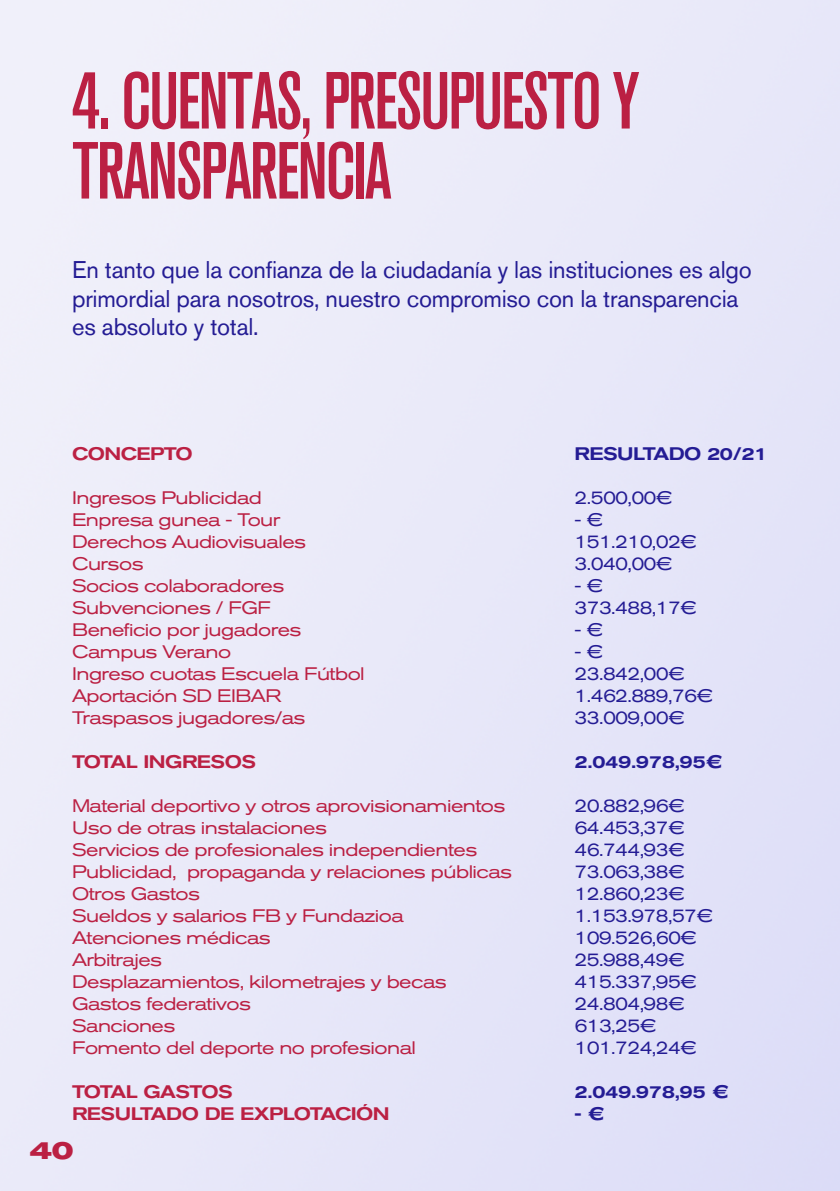
<style>
.page{position:relative;width:840px;height:1191px;background:#fff}
.page>*{position:absolute;margin:0;border:0;box-sizing:border-box;transform-origin:0 0}
.t1{font:500 condensed 80px/70px "Akzidenz Grotesk BQ";letter-spacing:-.025em;color:#bb2043}
.t2{font:24px/28.8px "Akzidenz Grotesk BQ";letter-spacing:-.01em;color:#241c94}
.t3{font:900 expanded 24px "GT America Trial";color:#bb2043}
.t4{font:expanded 18px "Akzidenz Grotesk BQ";letter-spacing:-.03em;color:#bb2043}
.t5{font:expanded 18px "Akzidenz Grotesk BQ";letter-spacing:-.03em;color:#241c94}
.t6{font:500 expanded 18px "Akzidenz Grotesk BQ";letter-spacing:-.03em;color:#bb2043}
.t7{font:500 expanded 18px "Akzidenz Grotesk BQ";letter-spacing:-.03em;color:#241c94}
</style>
<div class="page">
<h1 class="t1" style="left:72px;top:65px;width:568px">4. CUENTAS, PRESUPUESTO Y<br>TRANSPARENCIA</h1>
<h2 class="t2" style="left:72px;top:255px;width:680px">En tanto que la confianza de la ciudadanía y las instituciones es algo primordial para nosotros, nuestro compromiso con la transparencia es absoluto y total.</h2>
<p class="t6" style="left:72px;top:443px;width:122px">CONCEPTO</p>
<p class="t7" style="left:574px;top:443px;width:195px">RESULTADO 20/21</p>
<p class="t4" style="left:72px;top:487px;width:191px">Ingresos Publicidad</p>
<p class="t5" style="left:574px;top:487px;width:99px">2.500,00€</p>
<p class="t4" style="left:72px;top:509px;width:210px">Enpresa gunea - Tour</p>
<p class="t5" style="left:574px;top:509px;width:30px">- €</p>
<p class="t4" style="left:72px;top:531px;width:235px">Derechos Audiovisuales</p>
<p class="t5" style="left:574px;top:531px;width:124px">151.210,02€</p>
<p class="t4" style="left:72px;top:553px;width:73px">Cursos</p>
<p class="t5" style="left:574px;top:553px;width:99px">3.040,00€</p>
<p class="t4" style="left:72px;top:575px;width:214px">Socios colaboradores</p>
<p class="t5" style="left:574px;top:575px;width:30px">- €</p>
<p class="t4" style="left:72px;top:597px;width:200px">Subvenciones / FGF</p>
<p class="t5" style="left:574px;top:597px;width:124px">373.488,17€</p>
<p class="t4" style="left:72px;top:619px;width:231px">Beneficio por jugadores</p>
<p class="t5" style="left:574px;top:619px;width:30px">- €</p>
<p class="t4" style="left:72px;top:641px;width:160px">Campus Verano</p>
<p class="t5" style="left:574px;top:641px;width:30px">- €</p>
<p class="t4" style="left:72px;top:663px;width:294px">Ingreso cuotas Escuela Fútbol</p>
<p class="t5" style="left:574px;top:663px;width:112px">23.842,00€</p>
<p class="t4" style="left:72px;top:685px;width:211px">Aportación SD EIBAR</p>
<p class="t5" style="left:574px;top:685px;width:140px">1.462.889,76€</p>
<p class="t4" style="left:72px;top:707px;width:235px">Traspasos jugadores/as</p>
<p class="t5" style="left:574px;top:707px;width:112px">33.009,00€</p>
<p class="t6" style="left:72px;top:751px;width:185px">TOTAL INGRESOS</p>
<p class="t7" style="left:574px;top:751px;width:150px">2.049.978,95€</p>
<p class="t4" style="left:72px;top:795px;width:435px">Material deportivo y otros aprovisionamientos</p>
<p class="t5" style="left:574px;top:795px;width:112px">20.882,96€</p>
<p class="t4" style="left:72px;top:817px;width:256px">Uso de otras instalaciones</p>
<p class="t5" style="left:574px;top:817px;width:112px">64.453,37€</p>
<p class="t4" style="left:72px;top:839px;width:406px">Servicios de profesionales independientes</p>
<p class="t5" style="left:574px;top:839px;width:112px">46.744,93€</p>
<p class="t4" style="left:72px;top:861px;width:441px">Publicidad, propaganda y relaciones públicas</p>
<p class="t5" style="left:574px;top:861px;width:112px">73.063,38€</p>
<p class="t4" style="left:72px;top:883px;width:129px">Otros Gastos</p>
<p class="t5" style="left:574px;top:883px;width:112px">12.860,23€</p>
<p class="t4" style="left:72px;top:905px;width:333px">Sueldos y salarios FB y Fundazioa</p>
<p class="t5" style="left:574px;top:905px;width:140px">1.153.978,57€</p>
<p class="t4" style="left:72px;top:927px;width:200px">Atenciones médicas</p>
<p class="t5" style="left:574px;top:927px;width:124px">109.526,60€</p>
<p class="t4" style="left:72px;top:949px;width:92px">Arbitrajes</p>
<p class="t5" style="left:574px;top:949px;width:112px">25.988,49€</p>
<p class="t4" style="left:72px;top:971px;width:376px">Desplazamientos, kilometrajes y becas</p>
<p class="t5" style="left:574px;top:971px;width:124px">415.337,95€</p>
<p class="t4" style="left:72px;top:993px;width:180px">Gastos federativos</p>
<p class="t5" style="left:574px;top:993px;width:112px">24.804,98€</p>
<p class="t4" style="left:72px;top:1015px;width:105px">Sanciones</p>
<p class="t5" style="left:574px;top:1015px;width:83px">613,25€</p>
<p class="t4" style="left:72px;top:1037px;width:345px">Fomento del deporte no profesional</p>
<p class="t5" style="left:574px;top:1037px;width:124px">101.724,24€</p>
<p class="t6" style="left:72px;top:1081px;width:162px">TOTAL GASTOS</p>
<p class="t7" style="left:574px;top:1081px;width:156px">2.049.978,95 €</p>
<p class="t6" style="left:72px;top:1103px;width:319px">RESULTADO DE EXPLOTACIÓN</p>
<p class="t7" style="left:574px;top:1103px;width:32px">- €</p>
<h2 class="t3" style="left:30px;top:1141px;width:45px">40</h2>
</div>
